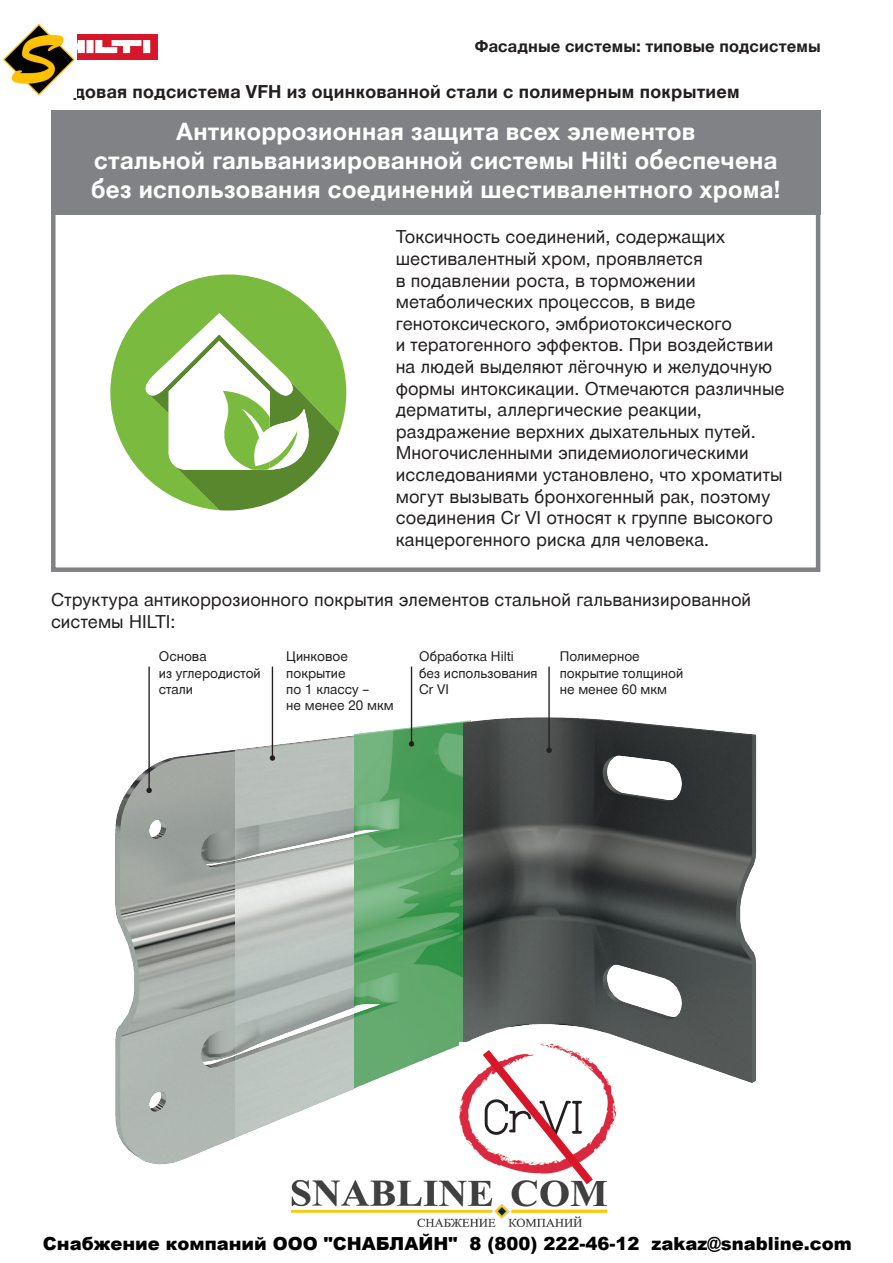
<style>
.page{position:relative;width:893px;height:1263px;background:#fff}
.page>*{position:absolute;margin:0;border:0;box-sizing:border-box;transform-origin:0 0}
.t1{font:700 24px/28.8px "Hilti";letter-spacing:.015em;color:#fff;text-align:center}
.t2{font:18px/21.6px "Hilti";letter-spacing:.005em;color:#231f20}
.t3{font:900 18px "Arial";color:#000}
.t4{font:700 18px "Hilti";letter-spacing:.015em;color:#231f20}
.t5{font:700 16.5px "Hilti";letter-spacing:.005em;color:#231f20}
.t6{font:13.5px/16.2px "Hilti";color:#231f20}
</style>
<div class="page">
<div style="left:51px;top:34px;width:106px;height:25px;background:#d71729"></div>
<svg style="left:76px;top:40px;width:74px;height:13px"></svg>
<img style="left:115px;top:666px;width:239px;height:499px">
<img style="left:354px;top:666px;width:109px;height:423px">
<img style="left:463px;top:717px;width:294px;height:398px">
<hr style="left:548px;top:666px;width:2px;height:84px;background:#231f20">
<svg style="left:546px;top:748px;width:6px;height:5px"></svg>
<hr style="left:411px;top:666px;width:1px;height:78px;background:#231f20">
<svg style="left:409px;top:741px;width:5px;height:6px"></svg>
<hr style="left:272px;top:666px;width:1px;height:92px;background:#231f20">
<svg style="left:270px;top:755px;width:5px;height:6px"></svg>
<hr style="left:148px;top:666px;width:2px;height:124px;background:#231f20">
<svg style="left:146px;top:788px;width:6px;height:5px"></svg>
<img style="left:459px;top:1042px;width:157px;height:108px">
<svg style="left:475px;top:1041px;width:126px;height:139px"></svg>
<div style="left:51px;top:111px;width:769px;height:461px;border:4px solid #808285"></div>
<div style="left:51px;top:111px;width:769px;height:104px;background:#808285"></div>
<svg style="left:110px;top:274px;width:236px;height:199px;fill:#7abb3f"></svg>
<svg style="left:142px;top:313px;width:197px;height:197px"></svg>
<img style="left:291px;top:1180px;width:316px;height:46px">
<img style="left:3px;top:23px;width:73px;height:73px">
<p class="t5" style="left:474px;top:37px;width:348px">Фасадные системы: типовые подсистемы</p>
<p class="t4" style="left:51px;top:81px;width:690px">Рядовая подсистема VFH из оцинкованной стали с полимерным покрытием</p>
<h1 class="t1" style="left:91px;top:118px;width:691px">Антикоррозионная защита всех элементов<br>стальной гальванизированной системы Hilti обеспечена без использования соединений шестивалентного хрома!</h1>
<p class="t2" style="left:396px;top:226px;width:390px">Токсичность соединений, содержащих шестивалентный хром, проявляется<br>в подавлении роста, в торможении метаболических процессов, в виде генотоксического, эмбриотоксического<br>и тератогенного эффектов. При воздействии на людей выделяют лёгочную и желудочную формы интоксикации. Отмечаются различные дерматиты, аллергические реакции, раздражение верхних дыхательных путей.<br>Многочисленными эпидемиологическими исследованиями установлено, что хроматиты могут вызывать бронхогенный рак, поэтому соединения Cr VI относят к группе высокого канцерогенного риска для человека.</p>
<p class="t2" style="left:51px;top:589px;width:702px">Структура антикоррозионного покрытия элементов стальной гальванизированной системы HILTI:</p>
<p class="t6" style="left:560px;top:648px;width:125px">Полимерное покрытие толщиной не менее 60 мкм</p>
<p class="t6" style="left:419px;top:648px;width:120px">Обработка Hilti без использования<br>Cr VI</p>
<p class="t6" style="left:159px;top:648px;width:103px">Основа<br>из углеродистой стали</p>
<p class="t6" style="left:286px;top:648px;width:109px">Цинковое покрытие<br>по 1 классу –<br>не менее 20 мкм</p>
<p class="t3" style="left:43px;top:1230px;width:810px">Снабжение компаний ООО "СНАБЛАЙН" 8 (800) 222-46-12 zakaz@snabline.com</p>
</div>
